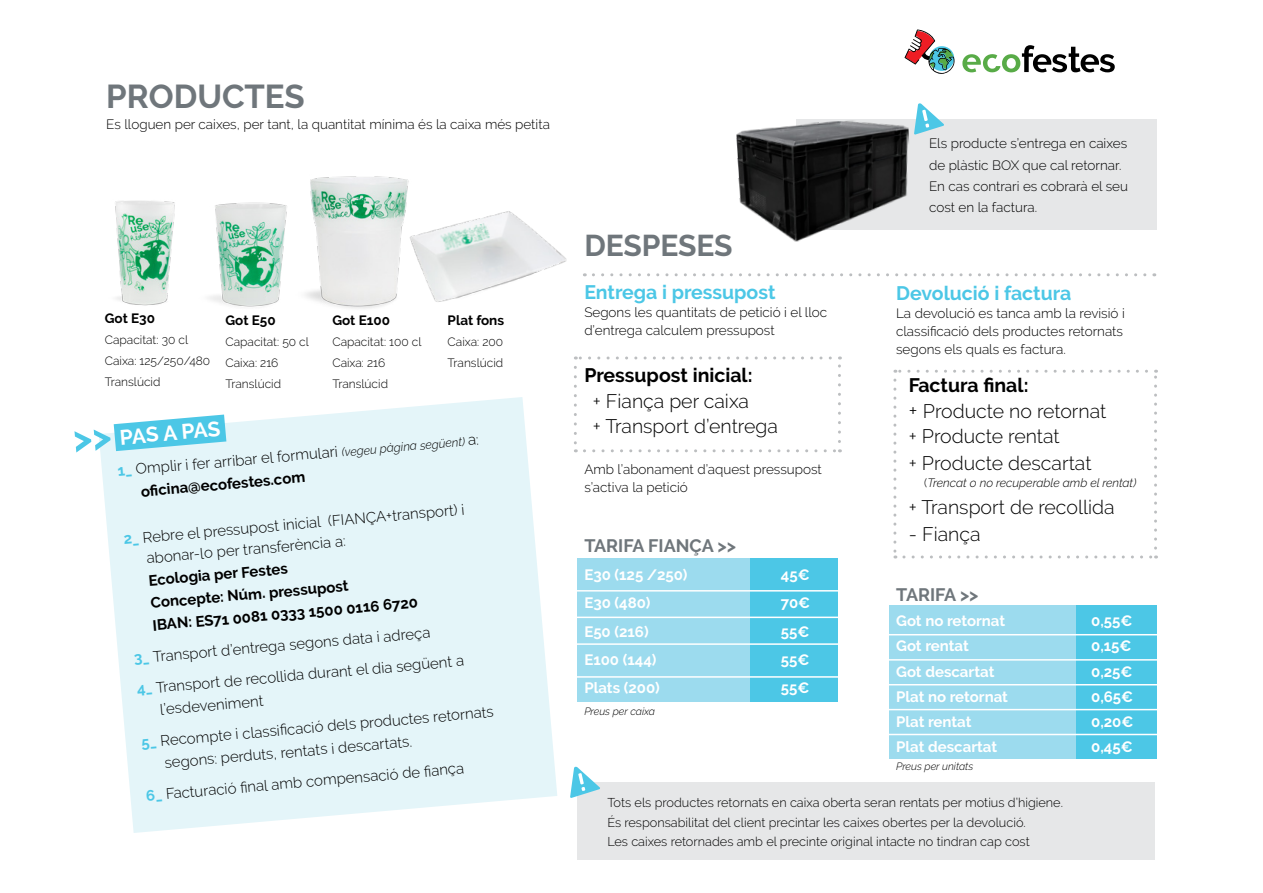
<style>
.page{position:relative;width:1263px;height:893px;background:#fff}
.page>*{position:absolute;margin:0;border:0;box-sizing:border-box;transform-origin:0 0}
.t1{font:700 33px "Raleway";color:#6f767b}
.t2{font:700 30px "Raleway";color:#6f767b}
.t3{font:700 21px "Raleway";color:#fff}
.t4{font:300 19.5px/26px "Raleway";color:#000}
.t5{font:700 19.5px "Raleway";color:#4cc7e6}
.t6{font:700 19.5px "Raleway";color:#000}
.t7{font:700 18px "Raleway";color:#6f767b}
.t8{font:300 15px/31px "Raleway";color:#000}
.t9{font:700 15px "Raleway";color:#fff}
.t10{font:700 15px/22.5px "Raleway";color:#000}
.t11{font:300 13.5px/18px "Raleway";color:#000}
.t12{font:700 13.5px "Raleway";color:#000}
.t13{font:300 12.75px/19.5px "Raleway";color:#000}
.t14{font:300 12px/21px "Raleway";color:#000}
.t15{font:italic 300 12px "Raleway";color:#000}
.t16{font:italic 300 10.5px "Raleway";color:#000}
.s1{font-weight:700;color:#4cc7e6}
.s2{font-style:italic;font-size:12px}
.s3{font-weight:700}
.s4{font-size:21px}
.s5{font-style:normal}
</style>
<div class="page">
<div style="left:796px;top:119px;width:361px;height:110px;background:#e6e7e8"></div>
<svg style="left:102px;top:397px;width:455px;height:436px;background:#e7f6f9"></svg>
<div style="left:578px;top:558px;width:260px;height:144px;background:#9cdbee"></div>
<div style="left:750px;top:558px;width:88px;height:144px;background:#4cc7e6"></div>
<div style="left:889px;top:606px;width:268px;height:153px;background:#9cdbee"></div>
<div style="left:1076px;top:606px;width:81px;height:153px;background:#4cc7e6"></div>
<div style="left:578px;top:782px;width:577px;height:78px;background:#e6e7e8"></div>
<svg style="left:74px;top:399px;width:180px;height:68px"></svg>
<svg style="left:593px;top:273px;width:562px;height:3px"></svg>
<svg style="left:574px;top:367px;width:3px;height:85px"></svg>
<svg style="left:584px;top:449px;width:256px;height:3px"></svg>
<svg style="left:838px;top:356px;width:3px;height:86px"></svg>
<svg style="left:575px;top:356px;width:255px;height:3px"></svg>
<svg style="left:893px;top:380px;width:3px;height:178px"></svg>
<svg style="left:904px;top:555px;width:252px;height:3px"></svg>
<svg style="left:1154px;top:370px;width:3px;height:178px"></svg>
<svg style="left:895px;top:370px;width:251px;height:3px"></svg>
<hr style="left:570px;top:590px;width:284px;height:2px;background:#fff">
<hr style="left:570px;top:617px;width:284px;height:1px;background:#fff">
<hr style="left:882px;top:634px;width:284px;height:1px;background:#fff">
<hr style="left:882px;top:659px;width:284px;height:2px;background:#fff">
<hr style="left:881px;top:684px;width:283px;height:1px;background:#fff">
<hr style="left:879px;top:709px;width:284px;height:1px;background:#fff">
<hr style="left:877px;top:734px;width:284px;height:1px;background:#fff">
<hr style="left:574px;top:643px;width:278px;height:2px;background:#fff">
<hr style="left:574px;top:676px;width:278px;height:2px;background:#fff">
<img style="left:736px;top:120px;width:178px;height:122px">
<svg style="left:570px;top:766px;width:30px;height:32px"></svg>
<svg style="left:914px;top:103px;width:30px;height:32px"></svg>
<svg style="left:962px;top:45px;width:153px;height:27px"></svg>
<svg style="left:904px;top:29px;width:51px;height:45px"></svg>
<img style="left:115px;top:200px;width:60px;height:106px">
<img style="left:209px;top:202px;width:65px;height:105px">
<img style="left:446px;top:211px;width:121px;height:90px">
<img style="left:274px;top:176px;width:172px;height:133px">
<h1 class="t1" style="left:106px;top:77px;width:200px">PRODUCTES</h1>
<p class="t11" style="left:106px;top:115px;width:445px">Es lloguen per caixes, per tant, la quantitat mínima és la caixa més petita</p>
<p class="t12" style="left:105px;top:311px;width:52px">Got E30</p>
<p class="t14" style="left:105px;top:330px;width:107px">Capacitat: 30 cl<br>Caixa: 125/250/480<br>Translúcid</p>
<p class="t12" style="left:225px;top:313px;width:52px">Got E50</p>
<p class="t14" style="left:225px;top:332px;width:85px">Capacitat: 50 cl<br>Caixa: 216<br>Translúcid</p>
<p class="t12" style="left:332px;top:313px;width:59px">Got E100</p>
<p class="t14" style="left:332px;top:332px;width:91px">Capacitat: 100 cl<br>Caixa: 216<br>Translúcid</p>
<p class="t12" style="left:448px;top:313px;width:58px">Plat fons</p>
<p class="t14" style="left:448px;top:332px;width:57px">Caixa: 200<br>Translúcid</p>
<h3 class="t3" style="left:119px;top:425px;width:102px;rotate:-5deg">PAS A PAS</h3>
<p class="t8" style="left:138px;top:458px;width:342px;line-height:22.5px;text-indent:-21px;rotate:-5deg"><span class="s1">1_</span> Omplir i fer arribar el formulari <span class="s2">(vegeu pàgina següent)</span> a: <span class="s3">ofi cina@ecofestes.com</span></p>
<p class="t8" style="left:144px;top:527px;width:322px;line-height:21px;text-indent:-21px;rotate:-5deg"><span class="s1">2_</span> Rebre el pressupost inicial (FIANÇA+transport) i abonar-lo per transferència a:</p>
<p class="t10" style="left:148px;top:569px;width:268px;rotate:-5deg">Ecologia per Festes<br>Concepte: Núm. pressupost<br>IBAN: ES71 0081 0333 1500 0116 6720</p>
<p class="t8" style="left:133px;top:642px;width:330px;rotate:-5deg"><span class="s1">3_</span> Transport d’entrega segons data i adreça<br><span class="s1">4_</span> Transport de recollida durant el dia següent a</p>
<p class="t8" style="left:137px;top:696px;width:355px;text-indent:21px;rotate:-5deg">l’esdeveniment<br><span class="s1">5_</span> Recompte i classifi cació dels productes retornats</p>
<p class="t8" style="left:142px;top:749px;width:320px;text-indent:21px;rotate:-5deg">segons: perduts, rentats i descartats.<br><span class="s1">6_</span> Facturació fi nal amb compensació de fi ança</p>
<h2 class="t2" style="left:584px;top:228px;width:150px">DESPESES</h2>
<h3 class="t5" style="left:584px;top:281px;width:193px">Entrega i pressupost</h3>
<p class="t11" style="left:584px;top:304px;width:244px">Segons les quantitats de petició i el lloc d’entrega calculem pressupost</p>
<h3 class="t6" style="left:584px;top:364px;width:170px">Pressupost inicial:</h3>
<h3 class="t4" style="left:593px;top:388px;width:186px;line-height:25.5px">+ Fiança per caixa<br>+ Transport d’entrega</h3>
<p class="t11" style="left:584px;top:460px;width:239px">Amb l’abonament d’aquest pressupost s’activa la petició</p>
<h3 class="t7" style="left:584px;top:535px;width:153px">TARIFA FIANÇA &gt;&gt;</h3>
<p class="t9" style="left:584px;top:566px;width:105px">E30 (125 /250)</p>
<p class="t9" style="left:781px;top:566px;width:30px">45€</p>
<p class="t9" style="left:584px;top:595px;width:68px">E30 (480)</p>
<p class="t9" style="left:781px;top:595px;width:31px">70€</p>
<p class="t9" style="left:584px;top:623px;width:66px">E50 (216)</p>
<p class="t9" style="left:781px;top:623px;width:30px">55€</p>
<p class="t9" style="left:584px;top:651px;width:74px">E100 (144)</p>
<p class="t9" style="left:781px;top:651px;width:30px">55€</p>
<p class="t9" style="left:584px;top:679px;width:77px">Plats (200)</p>
<p class="t9" style="left:781px;top:679px;width:30px">55€</p>
<p class="t16" style="left:584px;top:705px;width:72px">Preus per caixa</p>
<p class="t11" style="left:929px;top:133px;width:201px;line-height:21px">Els producte s’entrega en caixes de plàstic BOX que cal retornar.<br>En cas contrari es cobrarà el seu cost en la factura.</p>
<h3 class="t5" style="left:896px;top:282px;width:177px">Devolució i factura</h3>
<p class="t11" style="left:896px;top:304px;width:230px">La devolució es tanca amb la revisió i classificació dels productes retornats segons els quals es factura.</p>
<h3 class="t4" style="left:909px;top:372px;width:199px"><span class="s3">Factura final:<br></span><span class="s4">+</span> Producte no retornat + Producte rentat<br>+ Producte descartat</h3>
<p class="t15" style="left:924px;top:476px;width:213px"><span class="s5">(</span>Trencat o no recuperable amb el rentat)</p>
<h3 class="t4" style="left:909px;top:494px;width:207px">+ Transport de recollida</h3>
<h3 class="t4" style="left:909px;top:521px;width:73px">- Fiança</h3>
<h3 class="t7" style="left:896px;top:584px;width:84px">TARIFA &gt;&gt;</h3>
<p class="t9" style="left:896px;top:612px;width:111px">Got no retornat</p>
<p class="t9" style="left:1091px;top:612px;width:43px">0,55€</p>
<p class="t9" style="left:896px;top:638px;width:74px">Got rentat</p>
<p class="t9" style="left:1091px;top:638px;width:42px">0,15€</p>
<p class="t9" style="left:896px;top:663px;width:100px">Got descartat</p>
<p class="t9" style="left:1091px;top:663px;width:43px">0,25€</p>
<p class="t9" style="left:896px;top:688px;width:113px">Plat no retornat</p>
<p class="t9" style="left:1091px;top:688px;width:44px">0,65€</p>
<p class="t9" style="left:896px;top:713px;width:77px">Plat rentat</p>
<p class="t9" style="left:1091px;top:713px;width:44px">0,20€</p>
<p class="t9" style="left:896px;top:738px;width:103px">Plat descartat</p>
<p class="t9" style="left:1091px;top:738px;width:43px">0,45€</p>
<p class="t16" style="left:896px;top:760px;width:79px">Preus per unitats</p>
<p class="t13" style="left:607px;top:793px;width:457px">Tots els productes retornats en caixa oberta seran rentats per motius d’higiene.<br>És responsabilitat del client precintar les caixes obertes per la devolució.<br>Les caixes retornades amb el precinte original intacte no tindran cap cost</p>
</div>
